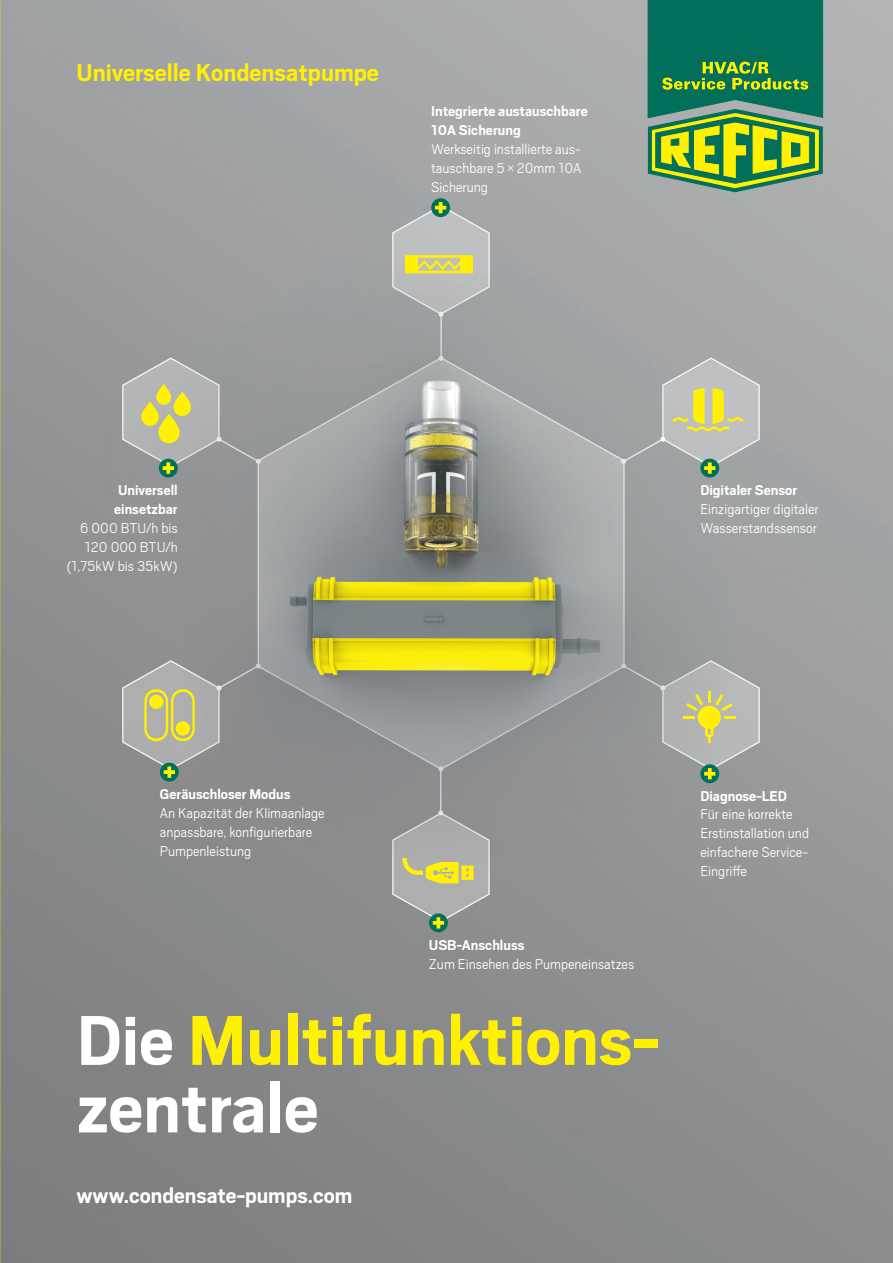
<style>
.page{position:relative;width:893px;height:1263px;background:#fff}
.page>*{position:absolute;margin:0;border:0;box-sizing:border-box;transform-origin:0 0}
.t1{font:700 78px/67.5px "Scout";color:#fff101}
.t2{font:700 27px "Scout";color:#fff101}
.t3{font:700 24px "Scout";color:#fff}
.t4{font:300 15.75px/18.9px "Scout";color:#fff}
.t5{font:700 15.75px/18.9px "Scout";color:#fff}
.s1{font-weight:700}
.s2{color:#fff}
</style>
<div class="page">
<img style="left:0;top:0;width:893px;height:1263px">
<svg style="left:431px;top:198px;width:19px;height:19px"></svg>
<svg style="left:435px;top:202px;width:11px;height:11px"></svg>
<svg style="left:429px;top:913px;width:19px;height:19px"></svg>
<svg style="left:433px;top:917px;width:11px;height:11px"></svg>
<div style="left:159px;top:459px;width:19px;height:18px;background:#016f5a;border-radius:50%"></div>
<svg style="left:163px;top:462px;width:11px;height:12px"></svg>
<svg style="left:160px;top:763px;width:19px;height:19px"></svg>
<svg style="left:164px;top:766px;width:11px;height:12px"></svg>
<div style="left:700px;top:459px;width:19px;height:18px;background:#016f5a;border-radius:50%"></div>
<svg style="left:704px;top:462px;width:11px;height:12px"></svg>
<svg style="left:700px;top:764px;width:19px;height:19px"></svg>
<svg style="left:704px;top:768px;width:11px;height:11px"></svg>
<svg style="left:141px;top:384px;width:50px;height:59px"></svg>
<svg style="left:402px;top:858px;width:71px;height:25px"></svg>
<svg style="left:683px;top:691px;width:52px;height:52px"></svg>
<svg style="left:144px;top:689px;width:51px;height:52px"></svg>
<div style="left:176px;top:721px;width:14px;height:15px;background:#fff101;border-radius:50%"></div>
<svg style="left:673px;top:388px;width:70px;height:43px"></svg>
<svg style="left:404px;top:254px;width:70px;height:21px"></svg>
<svg style="left:645px;top:0;width:180px;height:194px"></svg>
<p class="t2" style="left:77px;top:55px;width:304px">Universelle Kondensatpumpe</p>
<p class="t5" style="left:431px;top:101px;width:158px">Integrierte austauschbare<br>10A Sicherung</p>
<p class="t4" style="left:431px;top:139px;width:152px;text-align:justify">Werkseitig installierte aus&shy;tauschbare 5×20mm 10A Sicherung</p>
<p class="t4" style="left:67px;top:480px;width:112px;text-align:right"><span class="s1">Universell einsetzbar<br></span>6 000 BTU/h bis<br>120 000 BTU/h (1,75kW bis 35kW)</p>
<p class="t5" style="left:700px;top:480px;width:98px">Digitaler Sensor</p>
<p class="t4" style="left:700px;top:499px;width:120px">Einzigartiger digitaler<br>Wasserstandssensor</p>
<p class="t5" style="left:160px;top:784px;width:132px">Geräuschloser Modus</p>
<p class="t4" style="left:160px;top:803px;width:166px">An Kapazität der Klimaanlage anpassbare, konfigurierbare<br>Pumpenleistung</p>
<p class="t4" style="left:429px;top:935px;width:207px"><span class="s1">USB-Anschluss<br></span>Zum Einsehen des Pumpeneinsatzes</p>
<p class="t1" style="left:77px;top:1003px;width:584px"><span class="s2">Die</span> Multifunktions&shy;<span class="s2">zentrale</span></p>
<p class="t3" style="left:77px;top:1180px;width:277px">www.condensate-pumps.com</p>
<p class="t5" style="left:700px;top:785px;width:88px">Diagnose-LED</p>
<p class="t4" style="left:700px;top:804px;width:110px">Für eine korrekte<br>Erstinstallation und einfachere Service-<br>Eingriffe</p>
</div>
